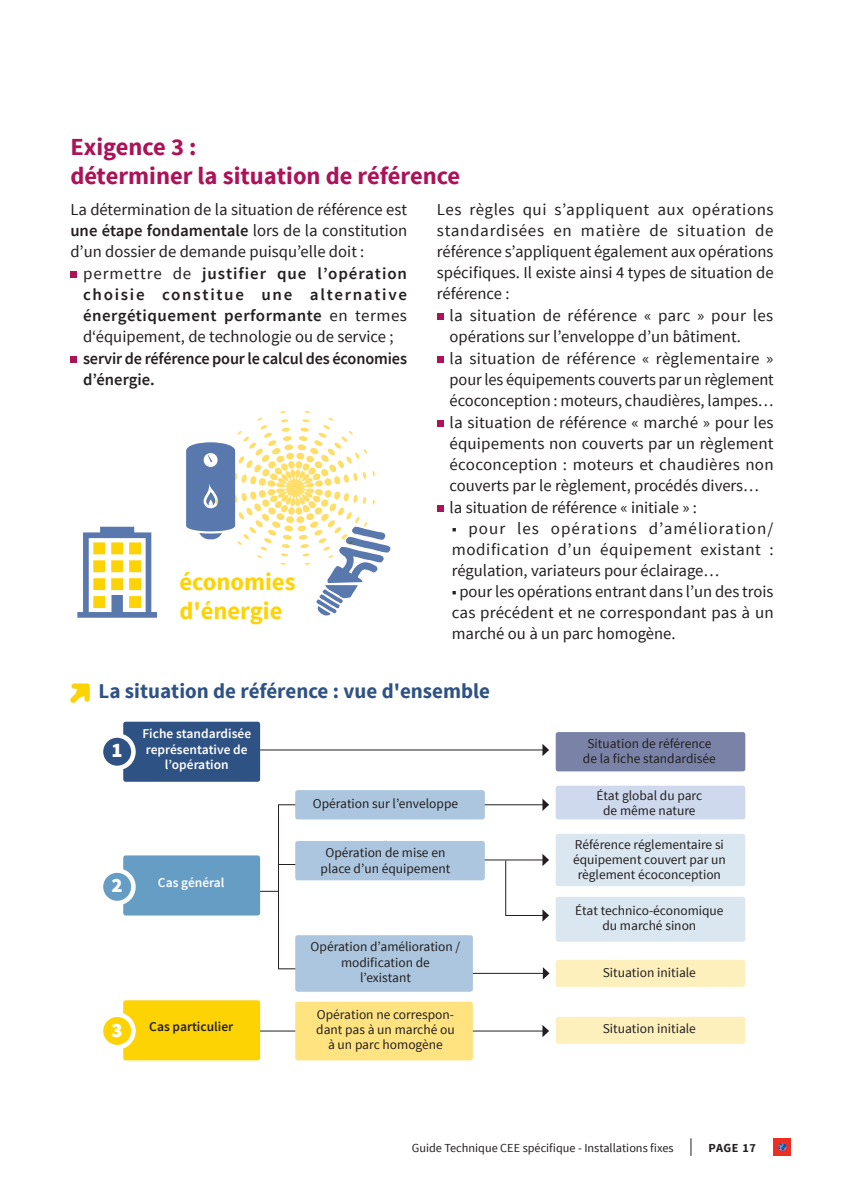
<style>
.page{position:relative;width:844px;height:1191px;background:#fff}
.page>*{position:absolute;margin:0;border:0;box-sizing:border-box;transform-origin:0 0}
.t1{font:700 24.5px/29.4px "Source Sans Pro";color:#ac1258}
.t2{font:700 24.5px/29.4px "Source Sans Pro";color:#fed304}
.t3{font:700 21px "Source Sans Pro";color:#2f5284}
.t4{font:900 20.65px "Source Sans Pro";color:#fff}
.t5{font:16.62px/21px "Source Sans Pro";color:#231f20;text-align:justify}
.t6{font:600 16.62px/21px "Source Sans Pro";letter-spacing:.015em;color:#231f20;text-align:justify}
.t7{font:600 16.62px/21px "Source Sans Pro";letter-spacing:-.01em;color:#231f20}
.t8{font:13.47px/15.2px "Source Sans Pro";color:#231f20;text-align:center}
.t9{font:600 13.47px/15.2px "Source Sans Pro";color:#fff;text-align:center}
.t10{font:600 13.47px "Source Sans Pro";color:#231f20}
.t11{font:12.25px "Source Sans Pro";color:#231f20}
.t12{font:700 12.25px "Source Sans Pro";letter-spacing:.045em;color:#231f20}
.s1{font-weight:600}
.s2{font-weight:400}
</style>
<div class="page">
<svg style="left:690px;top:1138px;width:1px;height:17px"></svg>
<div style="left:773px;top:1138px;width:18px;height:17px;background:#ee2e22"></div>
<svg style="left:778px;top:1142px;width:8px;height:9px"></svg>
<div style="left:70px;top:271px;width:7px;height:7px;background:#ac1258"></div>
<div style="left:70px;top:356px;width:7px;height:7px;background:#ac1258"></div>
<div style="left:437px;top:313px;width:6px;height:7px;background:#ac1258"></div>
<div style="left:437px;top:356px;width:6px;height:7px;background:#ac1258"></div>
<svg style="left:437px;top:420px;width:6px;height:6px"></svg>
<svg style="left:437px;top:505px;width:6px;height:6px"></svg>
<svg style="left:260px;top:891px;width:18px;height:1px"></svg>
<div style="left:278px;top:804px;width:29px;height:165px;border:1px solid #231f20"></div>
<svg style="left:278px;top:864px;width:17px;height:1px"></svg>
<hr style="left:457px;top:973px;width:87px;height:1px;background:#231f20">
<svg style="left:542px;top:967px;width:7px;height:12px"></svg>
<hr style="left:478px;top:859px;width:65px;height:1px;background:#231f20">
<hr style="left:249px;top:749px;width:294px;height:1px;background:#231f20">
<svg style="left:542px;top:744px;width:7px;height:12px"></svg>
<hr style="left:478px;top:804px;width:65px;height:1px;background:#231f20">
<svg style="left:542px;top:798px;width:7px;height:13px"></svg>
<hr style="left:249px;top:1030px;width:294px;height:1px;background:#231f20">
<svg style="left:542px;top:1025px;width:7px;height:12px"></svg>
<div style="left:295px;top:841px;width:189px;height:39px;background:#abc6de;border-radius:3px"></div>
<div style="left:295px;top:935px;width:178px;height:56px;background:#abc6de;border-radius:3px"></div>
<div style="left:295px;top:1001px;width:178px;height:59px;background:#ffe380;border-radius:3px"></div>
<div style="left:295px;top:790px;width:189px;height:29px;background:#abc6de;border-radius:3px"></div>
<div style="left:555px;top:1016px;width:190px;height:27px;background:#fef0bd;border-radius:3px"></div>
<div style="left:555px;top:732px;width:190px;height:39px;background:#7a83a7;border-radius:3px"></div>
<div style="left:555px;top:785px;width:190px;height:34px;background:#cfd9ed;border-radius:3px"></div>
<div style="left:555px;top:834px;width:190px;height:52px;background:#dae6f0;border-radius:3px"></div>
<div style="left:555px;top:897px;width:190px;height:44px;background:#dae6f0;border-radius:3px"></div>
<div style="left:555px;top:960px;width:190px;height:27px;background:#fef0bd;border-radius:3px"></div>
<div style="left:123px;top:721px;width:137px;height:60px;background:#2f5284;border-radius:3px"></div>
<div style="left:101px;top:735px;width:32px;height:33px;background:#2f5284;border-radius:50%"></div>
<div style="left:99px;top:733px;width:37px;height:37px;border:5px solid #fff;border-radius:50%"></div>
<div style="left:123px;top:855px;width:137px;height:60px;background:#669dc4;border-radius:3px"></div>
<div style="left:123px;top:1000px;width:137px;height:60px;background:#fed304;border-radius:3px"></div>
<svg style="left:505px;top:854px;width:44px;height:67px"></svg>
<svg style="left:70px;top:683px;width:20px;height:20px"></svg>
<div style="left:101px;top:870px;width:32px;height:33px;background:#669dc4;border-radius:50%"></div>
<div style="left:99px;top:868px;width:37px;height:37px;border:5px solid #fff;border-radius:50%"></div>
<div style="left:101px;top:1014px;width:32px;height:33px;background:#fed304;border-radius:50%"></div>
<div style="left:99px;top:1012px;width:37px;height:37px;border:5px solid #fff;border-radius:50%"></div>
<svg style="left:77px;top:527px;width:80px;height:91px"></svg>
<svg style="left:186px;top:411px;width:204px;height:205px"></svg>
<h1 class="t1" style="left:70px;top:133px;width:391px">Exigence 3 :<br>déterminer la situation de référence</h1>
<p class="t5" style="left:70px;top:199px;width:338px">La détermination de la situation de référence est <span class="s1">une étape fondamentale</span> lors de la constitution d’un dossier de demande puisqu’elle doit :</p>
<p class="t6" style="left:83px;top:263px;width:325px"><span class="s2">permettre de</span> justifier que l’opération choisie constitue une alternative énergétiquement performante <span class="s2">en termes d‘équipement, de technologie ou de service ;</span></p>
<p class="t7" style="left:83px;top:348px;width:325px">servir de référence pour le calcul des économies d’énergie.</p>
<p class="t5" style="left:437px;top:199px;width:338px">Les règles qui s’appliquent aux opérations standardisées en matière de situation de référence s’appliquent également aux opérations spécifiques. Il existe ainsi 4 types de situation de référence :</p>
<p class="t5" style="left:449px;top:305px;width:325px;text-align:left">la situation de référence « parc » pour les opérations sur l’enveloppe d’un bâtiment.<br>la situation de référence « règlementaire » pour les équipements couverts par un règlement écoconception : moteurs, chaudières, lampes… la situation de référence « marché » pour les équipements non couverts par un règlement écoconception : moteurs et chaudières non couverts par le règlement, procédés divers… la situation de référence « initiale » :</p>
<p class="t5" style="left:451px;top:518px;width:323px">■ pour les opérations d’amélioration/ modification d’un équipement existant : régulation, variateurs pour éclairage…</p>
<p class="t5" style="left:451px;top:581px;width:323px">■ pour les opérations entrant dans l’un des trois cas précédent et ne correspondant pas à un marché ou à un parc homogène.</p>
<h1 class="t2" style="left:179px;top:567px;width:117px">économies d'énergie</h1>
<p class="t3" style="left:98px;top:677px;width:393px">La situation de référence : vue d'ensemble</p>
<p class="t4" style="left:112px;top:737px;width:13px">1</p>
<p class="t9" style="left:142px;top:726px;width:110px">Fiche standardisée représentative de l’opération</p>
<p class="t4" style="left:112px;top:872px;width:13px">2</p>
<p class="t9" style="left:158px;top:875px;width:68px">Cas général</p>
<p class="t4" style="left:112px;top:1016px;width:13px">3</p>
<p class="t10" style="left:149px;top:1017px;width:85px">Cas particulier</p>
<p class="t8" style="left:313px;top:796px;width:147px">Opération sur l’enveloppe</p>
<p class="t8" style="left:320px;top:845px;width:131px">Opération de mise en place d’un équipement</p>
<p class="t8" style="left:310px;top:939px;width:151px">Opération d’amélioration / modification de<br>l’existant</p>
<p class="t8" style="left:316px;top:1007px;width:140px">Opération ne correspon&shy;dant pas à un marché ou à un parc homogène</p>
<p class="t8" style="left:582px;top:736px;width:134px">Situation de référence de la fiche standardisée</p>
<p class="t8" style="left:596px;top:788px;width:107px">État global du parc de même nature</p>
<p class="t8" style="left:573px;top:836px;width:154px">Référence réglementaire si équipement couvert par un règlement écoconception</p>
<p class="t8" style="left:575px;top:903px;width:150px">État technico-économique du marché sinon</p>
<p class="t8" style="left:602px;top:965px;width:95px">Situation initiale</p>
<p class="t8" style="left:602px;top:1021px;width:95px">Situation initiale</p>
<p class="t11" style="left:412px;top:1140px;width:263px">Guide Technique CEE spécifique - Installations fixes</p>
<p class="t12" style="left:708px;top:1139px;width:49px">PAGE 17</p>
</div>
